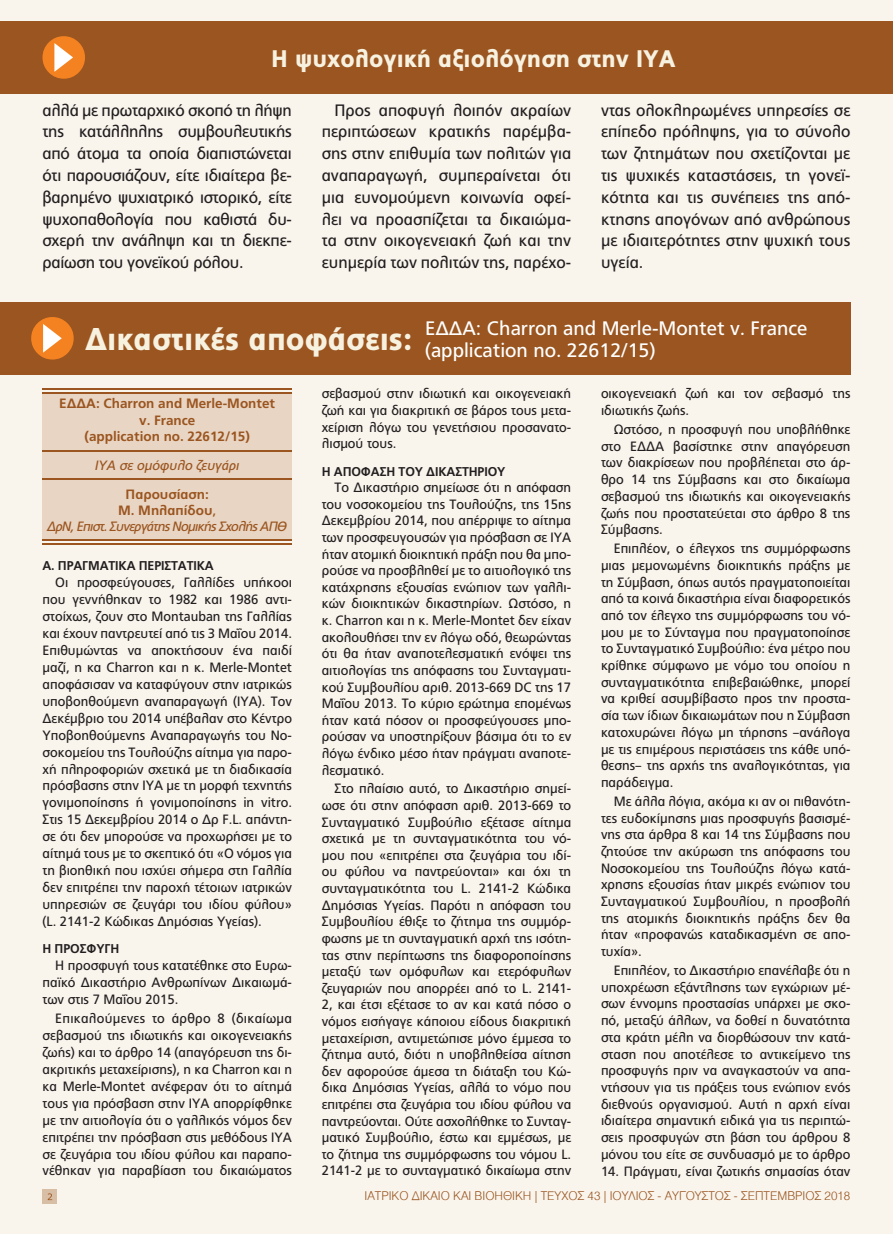
<style>
.page{position:relative;width:893px;height:1234px;background:#fff}
.page>*{position:absolute;margin:0;border:0;box-sizing:border-box;transform-origin:0 0}
.t1{font:900 31.5px "PF Catalog";color:#f7f1e0;scale:.92 1}
.t2{font:900 24px "PF Catalog";color:#f7f1e0;scale:.92 1}
.t3{font:19.5px/22.5px "PF Catalog";color:#fff}
.t4{font:16.5px/21.8px "PF Catalog";color:#231f20;text-align:justify}
.t5{font:13.5px/16.6px "PF Catalog";color:#231f20;text-align:justify}
.t6{font:700 13.5px/16.2px "PF Catalog";color:#9a5520;text-align:center}
.t7{font:italic 13.5px/16.2px "PF Catalog";letter-spacing:-.05em;color:#9a5520;text-align:center}
.t8{font:italic 13.5px "PF Catalog";color:#9a5520}
.t9{font:700 12.75px "PF Catalog";letter-spacing:-.01em;color:#231f20}
.t10{font:300 12px "Helvetica TT";color:#9a5520}
.s1{font-weight:700;font-style:normal}
.s2{font-style:normal}
.s3{font-family:"Helvetica"}
</style>
<div class="page">
<div style="left:0;top:0;width:893px;height:1233px;background:#f9f5ed"></div>
<div style="left:0;top:21px;width:893px;height:73px;background:#9a5520"></div>
<div style="left:43px;top:1188px;width:14px;height:15px;background:#d8bea5"></div>
<svg style="left:48px;top:1193px;width:4px;height:6px"></svg>
<svg style="left:43px;top:36px;width:42px;height:43px"></svg>
<div style="left:43px;top:393px;width:249px;height:146px;background:#e9d5c3"></div>
<hr style="left:43px;top:450px;width:249px;height:2px;background:#9a5520">
<hr style="left:43px;top:478px;width:249px;height:2px;background:#9a5520">
<hr style="left:43px;top:388px;width:249px;height:2px;background:#9a5520">
<hr style="left:43px;top:392px;width:249px;height:2px;background:#9a5520">
<hr style="left:43px;top:538px;width:249px;height:2px;background:#9a5520">
<hr style="left:43px;top:543px;width:249px;height:1px;background:#9a5520">
<div style="left:0;top:302px;width:850px;height:72px;background:#9a5520"></div>
<svg style="left:31px;top:317px;width:43px;height:42px"></svg>
<h2 class="t2" style="left:271px;top:44px;width:441px">Η ψυχολογική αξιολόγηση στην ΙΥΑ</h2>
<p class="t4" style="left:43px;top:99px;width:251px">αλλά με πρωταρχικό σκοπό τη λήψη της κατάλληλης συμβουλευτικής από άτομα τα οποία διαπιστώνεται ότι παρουσιάζουν, είτε ιδιαίτερα βε&shy;βαρημένο ψυχιατρικό ιστορικό, είτε ψυχοπαθολογία που καθιστά δυ&shy;σχερή την ανάληψη και τη διεκπε&shy;ραίωση του γονεϊκού ρόλου.</p>
<p class="t4" style="left:322px;top:99px;width:251px;text-indent:13px">Προς αποφυγή λοιπόν ακραίων περιπτώσεων κρατικής παρέμβα&shy;σης στην επιθυμία των πολιτών για αναπαραγωγή, συμπεραίνεται ότι μια ευνομούμενη κοινωνία οφεί&shy;λει να προασπίζεται τα δικαιώμα&shy;τα στην οικογενειακή ζωή και την ευημερία των πολιτών της, παρέχο-</p>
<p class="t4" style="left:601px;top:99px;width:251px">ντας ολοκληρωμένες υπηρεσίες σε επίπεδο πρόληψης, για το σύνολο των ζητημάτων που σχετίζονται με τις ψυχικές καταστάσεις, τη γονεϊ&shy;κότητα και τις συνέπειες της από&shy;κτησης απογόνων από ανθρώπους με ιδιαιτερότητες στην ψυχική τους υγεία.</p>
<h1 class="t1" style="left:85px;top:320px;width:357px">Δικαστικές αποφάσεις:</h1>
<h3 class="t3" style="left:425px;top:316px;width:384px">ΕΔΔΑ: Charron and Merle-Montet v. France (application no. 22612/15)</h3>
<p class="t6" style="left:59px;top:395px;width:217px">ΕΔΔΑ: Charron and Merle-Montet v. France<br>(application no. 22612/15)</p>
<p class="t8" style="left:95px;top:457px;width:146px">ΙΥΑ σε ομόφυλο ζευγάρι</p>
<p class="t7" style="left:47px;top:486px;width:241px"><span class="s1">Παρουσίαση:<br>Μ. Μηλαπίδου</span><span class="s2">,<br></span>ΔρΝ, Επιστ. Συνεργάτης Νομικής Σχολής ΑΠΘ</p>
<p class="t9" style="left:43px;top:558px;width:173px">Α. ΠΡΑΓΜΑΤΙΚΆ ΠΕΡΙΣΤΑΤΙΚΆ</p>
<p class="t5" style="left:43px;top:574px;width:251px;text-indent:13px">Οι προσφεύγουσες, Γαλλίδες υπήκοοι που γεννήθηκαν το 1982 και 1986 αντι&shy;στοίχως, ζουν στο Montauban της Γαλλίας και έχουν παντρευτεί από τις 3 Μαΐου 2014.<br>Επιθυμώντας να αποκτήσουν ένα παιδί μαζί, η κα Charron και η κ. Merle-Montet αποφάσισαν να καταφύγουν στην ιατρικώς υποβοηθούμενη αναπαραγωγή (ΙΥΑ). Τον Δεκέμβριο του 2014 υπέβαλαν στο Κέντρο Υποβοηθούμενης Αναπαραγωγής του Νο&shy;σοκομείου της Τουλούζης αίτημα για παρο&shy;χή πληροφοριών σχετικά με τη διαδικασία πρόσβασης στην ΙΥΑ με τη μορφή τεχνητής γονιμοποίησης ή γονιμοποίησης in vitro.<br>Στις 15 Δεκεμβρίου 2014 ο Δρ F.L. απάντη&shy;σε ότι δεν μπορούσε να προχωρήσει με το αίτημά τους με το σκεπτικό ότι «Ο νόμος για τη βιοηθική που ισχύει σήμερα στη Γαλλία δεν επιτρέπει την παροχή τέτοιων ιατρικών υπηρεσιών σε ζευγάρι του ιδίου φύλου» (L. 2141-2 Κώδικας Δημόσιας Υγείας).</p>
<p class="t9" style="left:43px;top:941px;width:76px">Η ΠΡΟΣΦΥΓΉ</p>
<p class="t5" style="left:43px;top:957px;width:251px;text-indent:13px">Η προσφυγή τους κατατέθηκε στο Ευρω&shy;παϊκό Δικαστήριο Ανθρωπίνων Δικαιωμά&shy;των στις 7 Μαΐου 2015.</p>
<p class="t5" style="left:43px;top:1009px;width:251px;text-indent:13px">Επικαλούμενες το άρθρο 8 (δικαίωμα σεβασμού της ιδιωτικής και οικογενειακής ζωής) και το άρθρο 14 (απαγόρευση της δι&shy;ακριτικής μεταχείρισης), η κα Charron και η κα Merle-Montet ανέφεραν ότι το αίτημά τους για πρόσβαση στην ΙΥΑ απορρίφθηκε με την αιτιολογία ότι ο γαλλικός νόμος δεν επιτρέπει την πρόσβαση στις μεθόδους ΙΥΑ σε ζευγάρια του ιδίου φύλου και παραπο&shy;νέθηκαν για παραβίαση του δικαιώματος</p>
<p class="t5" style="left:322px;top:385px;width:251px">σεβασμού στην ιδιωτική και οικογενειακή ζωή και για διακριτική σε βάρος τους μετα&shy;χείριση λόγω του γενετήσιου προσανατο&shy;λισμού τους.</p>
<p class="t9" style="left:322px;top:463px;width:185px">Η ΑΠΌΦΑΣΗ ΤΟΥ ΔΙΚΑΣΤΗΡΊΟΥ</p>
<p class="t5" style="left:322px;top:479px;width:251px;text-indent:13px">Το Δικαστήριο σημείωσε ότι η απόφαση του νοσοκομείου της Τουλούζης, της 15ης Δεκεμβρίου 2014, που απέρριψε το αίτημα των προσφευγουσών για πρόσβαση σε ΙΥΑ ήταν ατομική διοικητική πράξη που θα μπο&shy;ρούσε να προσβληθεί με το αιτιολογικό της κατάχρησης εξουσίας ενώπιον των γαλλι&shy;κών διοικητικών δικαστηρίων. Ωστόσο, η κ. Charron και η κ. Merle-Montet δεν είχαν ακολουθήσει την εν λόγω οδό, θεωρώντας ότι θα ήταν αναποτελεσματική ενόψει της αιτιολογίας της απόφασης του Συνταγματι&shy;κού Συμβουλίου αριθ. 2013-669 DC της 17<br>Μαΐου 2013. Το κύριο ερώτημα επομένως ήταν κατά πόσον οι προσφεύγουσες μπο&shy;ρούσαν να υποστηρίξουν βάσιμα ότι το εν λόγω ένδικο μέσο ήταν πράγματι αναποτε&shy;λεσματικό.</p>
<p class="t5" style="left:322px;top:780px;width:251px;text-indent:13px">Στο πλαίσιο αυτό, το Δικαστήριο σημεί&shy;ωσε ότι στην απόφαση αριθ. 2013-669 το Συνταγματικό Συμβούλιο εξέτασε αίτημα σχετικά με τη συνταγματικότητα του νό&shy;μου που «επιτρέπει στα ζευγάρια του ιδί&shy;ου φύλου να παντρεύονται» και όχι τη συνταγματικότητα του L. 2141-2 Κώδικα Δημόσιας Υγείας. Παρότι η απόφαση του Συμβουλίου έθιξε το ζήτημα της συμμόρ&shy;φωσης με τη συνταγματική αρχή της ισότη&shy;τας στην περίπτωσης της διαφοροποίησης μεταξύ των ομόφυλων και ετερόφυλων ζευγαριών που απορρέει από το L. 2141- 2, και έτσι εξέτασε το αν και κατά πόσο ο νόμος εισήγαγε κάποιου είδους διακριτική μεταχείριση, αντιμετώπισε μόνο έμμεσα το ζήτημα αυτό, διότι η υποβληθείσα αίτηση δεν αφορούσε άμεσα τη διάταξη του Κώ&shy;δικα Δημόσιας Υγείας, αλλά το νόμο που επιτρέπει στα ζευγάρια του ιδίου φύλου να παντρεύονται. Ούτε ασχολήθηκε το Συνταγ&shy;ματικό Συμβούλιο, έστω και εμμέσως, με το ζήτημα της συμμόρφωσης του νόμου L.<br>2141-2 με το συνταγματικό δικαίωμα στην</p>
<p class="t5" style="left:601px;top:385px;width:251px">οικογενειακή ζωή και τον σεβασμό της ιδιωτικής ζωής.</p>
<p class="t5" style="left:601px;top:421px;width:251px;text-indent:13px">Ωστόσο, η προσφυγή που υποβλήθηκε στο ΕΔΔΑ βασίστηκε στην απαγόρευση των διακρίσεων που προβλέπεται στο άρ&shy;θρο 14 της Σύμβασης και στο δικαίωμα σεβασμού της ιδιωτικής και οικογενειακής ζωής που προστατεύεται στο άρθρο 8 της Σύμβασης.</p>
<p class="t5" style="left:601px;top:540px;width:251px;text-indent:13px">Επιπλέον, ο έλεγχος της συμμόρφωσης μιας μεμονωμένης διοικητικής πράξης με τη Σύμβαση, όπως αυτός πραγματοποιείται από τα κοινά δικαστήρια είναι διαφορετικός από τον έλεγχο της συμμόρφωσης του νό&shy;μου με το Σύνταγμα που πραγματοποίησε το Συνταγματικό Συμβούλιο: ένα μέτρο που κρίθηκε σύμφωνο με νόμο του οποίου η συνταγματικότητα επιβεβαιώθηκε, μπορεί να κριθεί ασυμβίβαστο προς την προστα&shy;σία των ίδιων δικαιωμάτων που η Σύμβαση κατοχυρώνει λόγω μη τήρησης –ανάλογα με τις επιμέρους περιστάσεις της κάθε υπό&shy;θεσης– της αρχής της αναλογικότητας, για παράδειγμα.</p>
<p class="t5" style="left:601px;top:792px;width:251px;text-indent:13px">Με άλλα λόγια, ακόμα κι αν οι πιθανότη&shy;τες ευδοκίμησης μιας προσφυγής βασισμέ&shy;νης στα άρθρα 8 και 14 της Σύμβασης που ζητούσε την ακύρωση της απόφασης του Νοσοκομείου της Τουλούζης λόγω κατά&shy;χρησης εξουσίας ήταν μικρές ενώπιον του Συνταγματικού Συμβουλίου, η προσβολή της ατομικής διοικητικής πράξης δεν θα ήταν «προφανώς καταδικασμένη σε απο&shy;τυχία».</p>
<p class="t5" style="left:601px;top:961px;width:251px;text-indent:13px">Επιπλέον, το Δικαστήριο επανέλαβε ότι η υποχρέωση εξάντλησης των εγχώριων μέ&shy;σων έννομης προστασίας υπάρχει με σκο&shy;πό, μεταξύ άλλων, να δοθεί η δυνατότητα στα κράτη μέλη να διορθώσουν την κατά&shy;σταση που αποτέλεσε το αντικείμενο της προσφυγής πριν να αναγκαστούν να απα&shy;ντήσουν για τις πράξεις τους ενώπιον ενός διεθνούς οργανισμού. Αυτή η αρχή είναι ιδιαίτερα σημαντική ειδικά για τις περιπτώ&shy;σεις προσφυγών στη βάση του άρθρου 8 μόνου του είτε σε συνδυασμό με το άρθρο</p>
<p class="t5" style="left:601px;top:1162px;width:251px">14. Πράγματι, είναι ζωτικής σημασίας όταν</p>
<p class="t10" style="left:364px;top:1188px;width:487px">ΙΑΤΡΙΚΟ ΔΙΚΑΙΟ ΚΑΙ ΒΙΟΗΘΙΚΗ <span class="s3">|</span> ΤΕΥΧΟΣ 43 <span class="s3">|</span> ΙΟΥΛΙΟΣ - ΑΥΓΟΥΣΤΟΣ - ΣΕΠΤΕΜΒΡΙΟΣ 2018</p>
</div>
